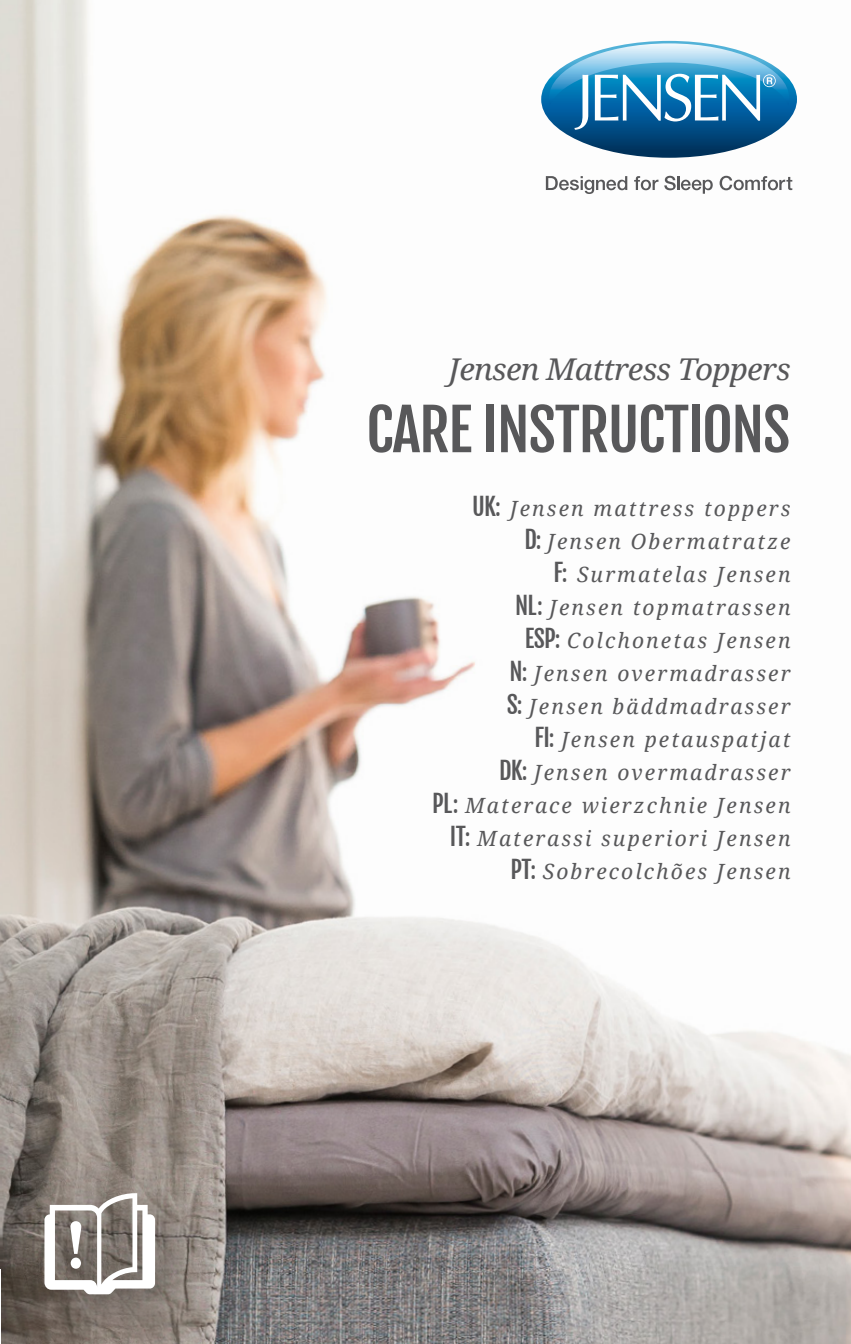
<style>
.page{position:relative;width:851px;height:1344px;background:#fff}
.page>*{position:absolute;margin:0;border:0;box-sizing:border-box;transform-origin:0 0}
.t1{font:57px "Fjalla One";letter-spacing:-.025em;color:#58585a;scale:1.05 1}
.t2{font:italic 30px "Droid Serif";letter-spacing:-.025em;color:#58585a;scale:1.05 1}
.t3{font:italic 21px "Droid Serif";letter-spacing:.1em;color:#58585a}
.s1{font-family:"Fjalla One";font-style:normal;font-size:24px}
.s2{font-family:"Fjalla One";font-style:normal}
</style>
<div class="page">
<img style="left:0;top:0;width:850px;height:1344px">
<svg style="left:541px;top:41px;width:255px;height:117px"></svg>
<svg style="left:545px;top:176px;width:82px;height:18px"></svg>
<svg style="left:634px;top:176px;width:24px;height:14px"></svg>
<svg style="left:664px;top:176px;width:48px;height:18px"></svg>
<svg style="left:719px;top:176px;width:73px;height:14px"></svg>
<div style="left:9px;top:1160px;width:206px;height:184px;background:#000;opacity:.62"></div>
<svg style="left:44px;top:1193px;width:111px;height:101px"></svg>
<p class="t2" style="left:449px;top:352px;width:327px">Jensen Mattress Toppers</p>
<p class="t1" style="left:366px;top:395px;width:405px">CARE INSTRUCTIONS</p>
<p class="t3" style="left:472px;top:497px;width:320px"><span class="s1">UK</span><span class="s2">:</span> Jensen mattress toppers</p>
<p class="t3" style="left:524px;top:530px;width:267px"><span class="s1">D</span><span class="s2">:</span> Jensen Obermatratze</p>
<p class="t3" style="left:553px;top:563px;width:239px"><span class="s1">F</span><span class="s2">:</span> Surmatelas Jensen</p>
<p class="t3" style="left:515px;top:596px;width:277px"><span class="s1">NL</span><span class="s2">:</span> Jensen topmatrassen</p>
<p class="t3" style="left:524px;top:629px;width:267px"><span class="s1">ESP</span><span class="s2">:</span> Colchonetas Jensen</p>
<p class="t3" style="left:509px;top:662px;width:282px"><span class="s1">N</span><span class="s2">:</span> Jensen overmadrasser</p>
<p class="t3" style="left:506px;top:695px;width:285px"><span class="s1">S</span><span class="s2">:</span> Jensen bäddmadrasser</p>
<p class="t3" style="left:534px;top:728px;width:257px"><span class="s1">FI</span><span class="s2">:</span> Jensen petauspatjat</p>
<p class="t3" style="left:499px;top:761px;width:293px"><span class="s1">DK</span><span class="s2">:</span> Jensen overmadrasser</p>
<p class="t3" style="left:432px;top:794px;width:360px"><span class="s1">PL</span><span class="s2">:</span> Materace wierzchnie Jensen</p>
<p class="t3" style="left:450px;top:827px;width:342px"><span class="s1">IT</span><span class="s2">:</span> Materassi superiori Jensen</p>
<p class="t3" style="left:510px;top:860px;width:281px"><span class="s1">PT</span><span class="s2">:</span> Sobrecolchões Jensen</p>
</div>
